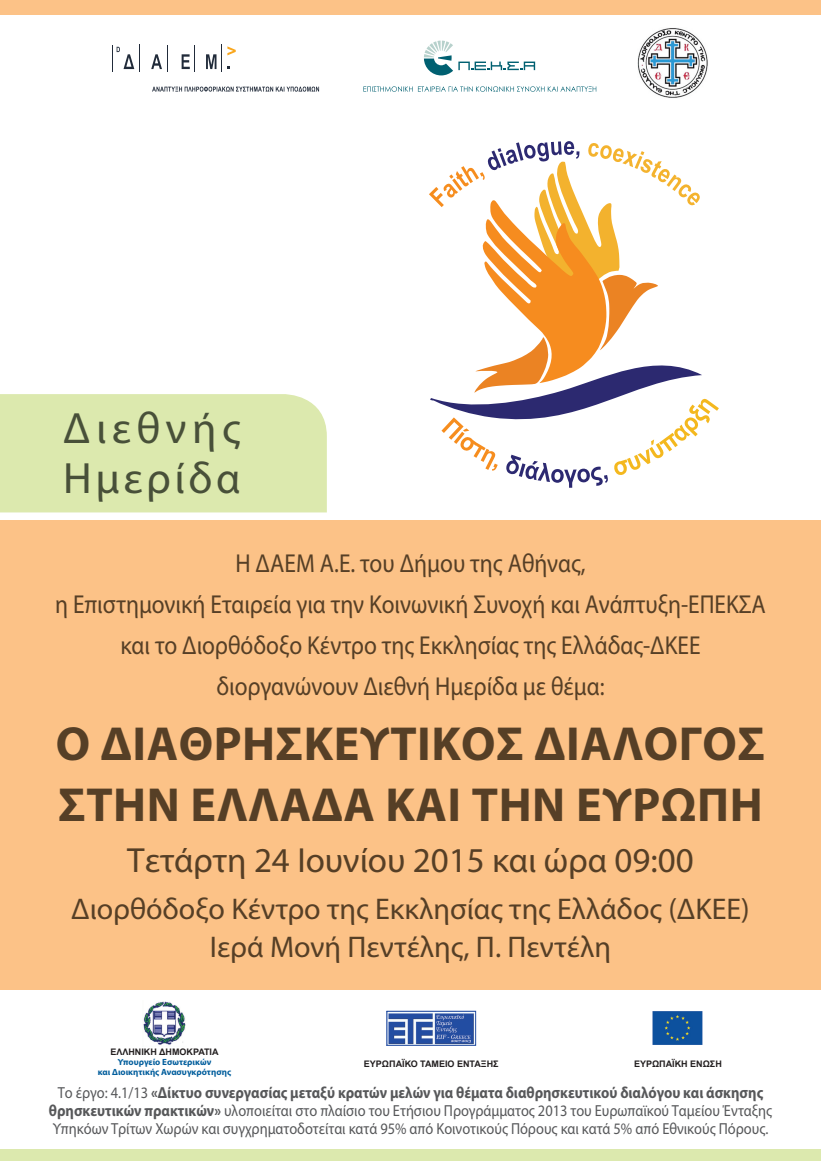
<style>
.page{position:relative;width:821px;height:1161px;background:#fff}
.page>*{position:absolute;margin:0;border:0;box-sizing:border-box;transform-origin:0 0}
.t1{font:700 48px/61px "Myriad Pro";letter-spacing:.01em;color:#563f26}
.t2{font:44px/50px "Myriad Pro";letter-spacing:.105em;color:#485039}
.t3{font:35px "Myriad Pro";color:#563f26}
.t4{font:30px/38px "Myriad Pro";color:#563f26;text-align:center}
.t5{font:26px/41px "Myriad Pro";color:#563f26;text-align:center;scale:.9 1}
.t6{font:16px/18px "Myriad Pro";color:#57585a;text-align:center;scale:.9 1}
.t7{font:700 9px "Arial";color:#231f20}
.t8{font:700 9px/10px "Myriad Pro";color:#005d9c;text-align:center}
.s1{font-weight:700}
</style>
<div class="page">
<div style="left:0;top:394px;width:327px;height:118px;background:#dce9ae"></div>
<div style="left:0;top:520px;width:821px;height:470px;background:#fcc287"></div>
<div style="left:0;top:1149px;width:821px;height:12px;background:#dce9ae"></div>
<svg style="left:363px;top:86px;width:233px;height:6px"></svg>
<svg style="left:424px;top:41px;width:111px;height:34px"></svg>
<svg style="left:116px;top:45px;width:24px;height:27px"></svg>
<svg style="left:151px;top:45px;width:17px;height:27px"></svg>
<svg style="left:182px;top:45px;width:13px;height:27px"></svg>
<svg style="left:206px;top:45px;width:30px;height:27px"></svg>
<svg style="left:152px;top:87px;width:167px;height:5px"></svg>
<img style="left:637px;top:28px;width:71px;height:70px">
<div style="left:0;top:0;width:821px;height:15px;background:#fcc287"></div>
<svg style="left:429px;top:141px;width:290px;height:347px"></svg>
<img style="left:389px;top:1013px;width:85px;height:30px">
<div style="left:387px;top:1011px;width:89px;height:34px;border:1px solid #244ea2"></div>
<img style="left:652px;top:1012px;width:51px;height:33px">
<img style="left:143px;top:1001px;width:43px;height:44px">
<p class="t2" style="left:63px;top:402px;width:179px">Διεθνής<br>Ημερίδα</p>
<p class="t5" style="left:55px;top:542px;width:791px">Η ΔΑΕΜ Α.Ε. του Δήμου της Αθήνας,<br>η Επιστημονική Εταιρεία για την Κοινωνική Συνοχή και Ανάπτυξη-ΕΠΕΚΣΑ και το Διορθόδοξο Κέντρο της Εκκλησίας της Ελλάδας-ΔΚΕΕ διοργανώνουν Διεθνή Ημερίδα με θέμα:</p>
<p class="t1" style="left:56px;top:711px;width:711px">Ο ΔΙΑΘΡΗΣΚΕΥΤΙΚΟΣ ΔΙΑΛΟΓΟΣ<br>ΣΤΗΝ ΕΛΛΑΔΑ ΚΑΙ ΤΗΝ ΕΥΡΩΠΗ</p>
<p class="t3" style="left:127px;top:839px;width:568px">Τετάρτη 24 Ιουνίου 2015 και ώρα 09:00</p>
<p class="t4" style="left:71px;top:889px;width:680px">Διορθόδοξο Κέντρο της Εκκλησίας της Ελλάδος (ΔΚΕΕ)<br>Ιερά Μονή Πεντέλης, Π. Πεντέλη</p>
<p class="t7" style="left:110px;top:1045px;width:110px">ΕΛΛΗΝΙΚΗ ΔΗΜΟΚΡΑΤΙΑ</p>
<p class="t8" style="left:98px;top:1056px;width:135px">Υπουργείο Εσωτερικών<br>και Διοικητικής Ανασυγκρότησης</p>
<p class="t7" style="left:364px;top:1058px;width:136px">ΕΥΡΩΠΑΪΚΟ ΤΑΜΕΙΟ ΕΝΤΑΞΗΣ</p>
<p class="t7" style="left:634px;top:1058px;width:89px">ΕΥΡΩΠΑΪΚΗ ΕΝΩΣΗ</p>
<p class="t6" style="left:49px;top:1083px;width:805px">Το έργο: 4.1/13 <span class="s1">«Δίκτυο συνεργασίας μεταξύ κρατών μελών για θέματα διαθρησκευτικού διαλόγου και άσκησης θρησκευτικών πρακτικών»</span> υλοποιείται στο πλαίσιο του Ετήσιου Προγράμματος 2013 του Ευρωπαϊκού Ταμείου Ένταξης<br>Υπηκόων Τρίτων Χωρών και συγχρηματοδοτείται κατά 95% από Κοινοτικούς Πόρους και κατά 5% από Εθνικούς Πόρους.</p>
</div>
